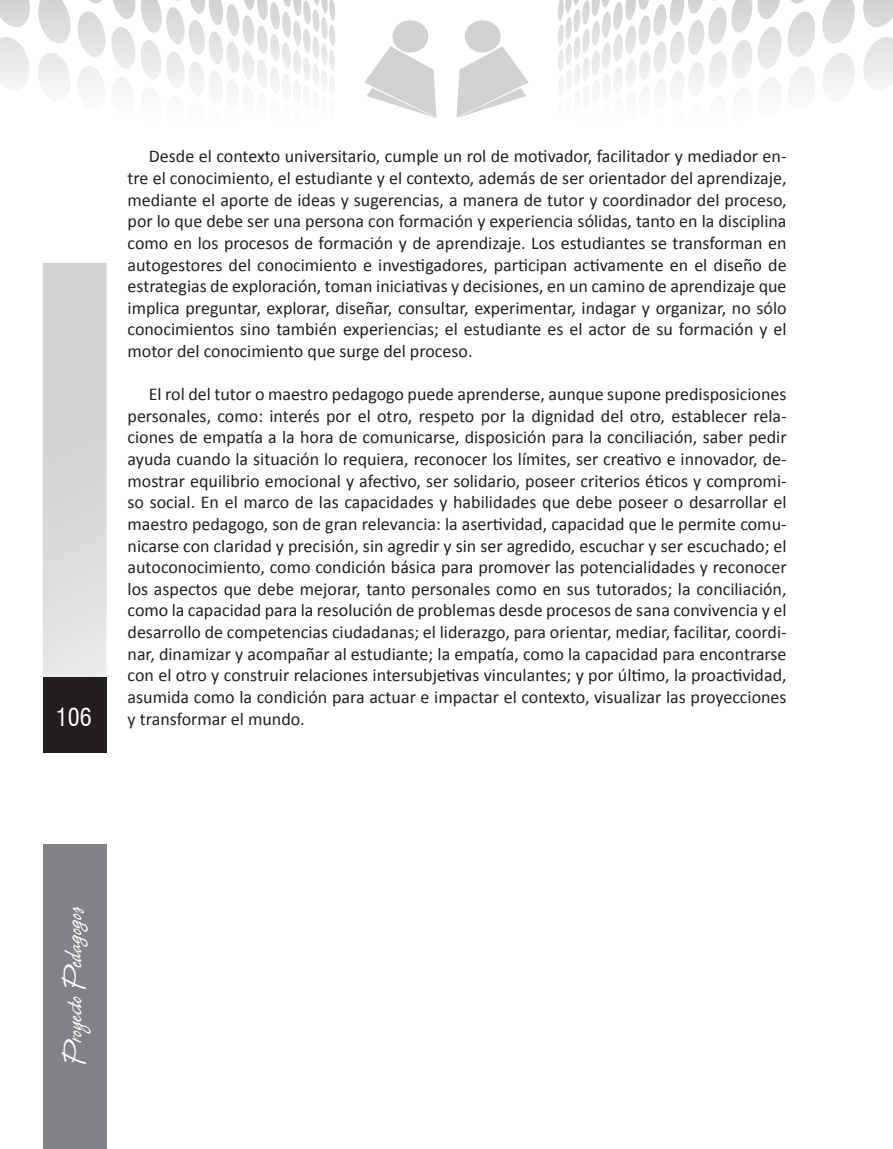
<style>
.page{position:relative;width:893px;height:1149px;background:#fff}
.page>*{position:absolute;margin:0;border:0;box-sizing:border-box;transform-origin:0 0}
.t1{font:27px "CAC Leslie";color:#fff}
.t2{font:condensed 24px "Swiss 721 BT";color:#fff}
.t3{font:18px/21.6px "Calibri";color:#231f20;text-align:justify}
</style>
<div class="page">
<svg style="left:43px;top:263px;width:64px;height:413px;background:#d7d8da"></svg>
<div style="left:43px;top:676px;width:64px;height:76px;background:#231f20"></div>
<div style="left:43px;top:843px;width:64px;height:305px;background:#808285"></div>
<svg style="left:38px;top:0;width:855px;height:118px"></svg>
<h2 class="t2" style="left:56px;top:702px;width:37px">106</h2>
<p class="t3" style="left:128px;top:145px;width:661px;text-indent:21px">Desde el contexto universitario, cumple un rol de motivador, facilitador y mediador en&shy;tre el conocimiento, el estudiante y el contexto, además de ser orientador del aprendizaje, mediante el aporte de ideas y sugerencias, a manera de tutor y coordinador del proceso, por lo que debe ser una persona con formación y experiencia sólidas, tanto en la disciplina como en los procesos de formación y de aprendizaje. Los estudiantes se transforman en autogestores del conocimiento e investigadores, participan activamente en el diseño de estrategias de exploración, toman iniciativas y decisiones, en un camino de aprendizaje que implica preguntar, explorar, diseñar, consultar, experimentar, indagar y organizar, no sólo conocimientos sino también experiencias; el estudiante es el actor de su formación y el motor del conocimiento que surge del proceso.</p>
<p class="t3" style="left:128px;top:382px;width:661px;text-indent:21px">El rol del tutor o maestro pedagogo puede aprenderse, aunque supone predisposiciones personales, como: interés por el otro, respeto por la dignidad del otro, establecer rela&shy;ciones de empatía a la hora de comunicarse, disposición para la conciliación, saber pedir ayuda cuando la situación lo requiera, reconocer los límites, ser creativo e innovador, de&shy;mostrar equilibrio emocional y afectivo, ser solidario, poseer criterios éticos y compromi&shy;so social. En el marco de las capacidades y habilidades que debe poseer o desarrollar el maestro pedagogo, son de gran relevancia: la asertividad, capacidad que le permite comu&shy;nicarse con claridad y precisión, sin agredir y sin ser agredido, escuchar y ser escuchado; el autoconocimiento, como condición básica para promover las potencialidades y reconocer los aspectos que debe mejorar, tanto personales como en sus tutorados; la conciliación, como la capacidad para la resolución de problemas desde procesos de sana convivencia y el desarrollo de competencias ciudadanas; el liderazgo, para orientar, mediar, facilitar, coordi&shy;nar, dinamizar y acompañar al estudiante; la empatía, como la capacidad para encontrarse con el otro y construir relaciones intersubjetivas vinculantes; y por último, la proactividad, asumida como la condición para actuar e impactar el contexto, visualizar las proyecciones y transformar el mundo.</p>
<h1 class="t1" style="left:58px;top:1063px;width:159px;rotate:-90deg">Proyecto Pedagogos</h1>
</div>
